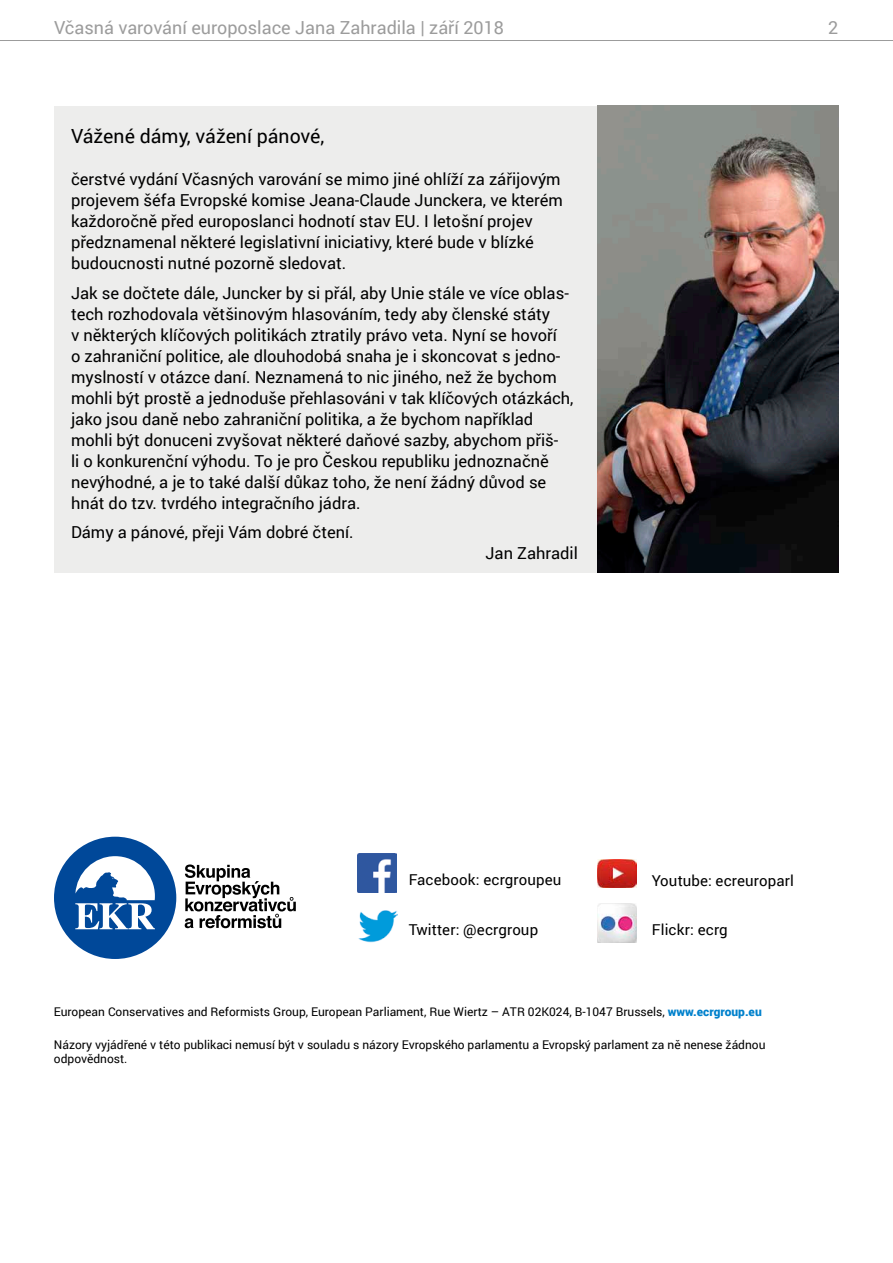
<style>
.page{position:relative;width:893px;height:1263px;background:#fff}
.page>*{position:absolute;margin:0;border:0;box-sizing:border-box;transform-origin:0 0}
.t1{font:19.5px "Roboto";color:#000}
.záhlaví{font:18px "Roboto";color:#9c9c9c}
.t2{font:16.5px/21px "Roboto";color:#000}
.první{font:15px "Roboto";letter-spacing:.01em;color:#000}
.t3{font:12px/14.4px "Roboto";color:#000}
.s1{font-weight:900;color:#0081cc}
</style>
<div class="page">
<hr style="left:0;top:40px;width:893px;height:1px;background:#9c9c9c">
<div style="left:54px;top:106px;width:549px;height:467px;background:#ededec"></div>
<img style="left:597px;top:106px;width:242px;height:467px">
<img style="left:357px;top:854px;width:39px;height:38px">
<img style="left:597px;top:903px;width:39px;height:40px">
<img style="left:358px;top:910px;width:39px;height:33px">
<img style="left:597px;top:859px;width:40px;height:28px">
<svg style="left:54px;top:837px;width:122px;height:122px"></svg>
<svg style="left:185px;top:864px;width:111px;height:64px"></svg>
<p class="záhlaví" style="left:54px;top:15px;width:451px">Včasná varování europoslace Jana Zahradila | září 2018</p>
<p class="záhlaví" style="left:828px;top:15px;width:12px">2</p>
<p class="t1" style="left:71px;top:122px;width:255px">Vážené dámy, vážení pánové,</p>
<p class="t2" style="left:71px;top:168px;width:493px">čerstvé vydání Včasných varování se mimo jiné ohlíží za zářijovým projevem šéfa Evropské komise Jeana-Claude Junckera, ve kterém každoročně před europoslanci hodnotí stav EU. I letošní projev předznamenal některé legislativní iniciativy, které bude v blízké budoucnosti nutné pozorně sledovat.</p>
<p class="t2" style="left:71px;top:282px;width:504px">Jak se dočtete dále, Juncker by si přál, aby Unie stále ve více oblas&shy;tech rozhodovala většinovým hlasováním, tedy aby členské státy<br>v některých klíčových politikách ztratily právo veta. Nyní se hovoří<br>o zahraniční politice, ale dlouhodobá snaha je i skoncovat s jedno&shy;myslností v otázce daní. Neznamená to nic jiného, než že bychom mohli být prostě a jednoduše přehlasováni v tak klíčových otázkách, jako jsou daně nebo zahraniční politika, a že bychom například mohli být donuceni zvyšovat některé daňové sazby, abychom přiš-<br>li o konkurenční výhodu. To je pro Českou republiku jednoznačně nevýhodné, a je to také další důkaz toho, že není žádný důvod se hnát do tzv. tvrdého integračního jádra.</p>
<p class="t2" style="left:71px;top:521px;width:284px">Dámy a pánové, přeji Vám dobré čtení.</p>
<p class="t2" style="left:485px;top:542px;width:94px">Jan Zahradil</p>
<p class="první" style="left:409px;top:869px;width:154px">Facebook: ecrgroupeu</p>
<p class="první" style="left:652px;top:870px;width:143px">Youtube: ecreuroparl</p>
<p class="první" style="left:409px;top:919px;width:131px">Twitter: @ecrgroup</p>
<p class="první" style="left:652px;top:919px;width:77px">Flickr: ecrg</p>
<p class="t3" style="left:54px;top:1004px;width:709px">European Conservatives and Reformists Group, European Parliament, Rue Wiertz – ATR 02K024, B-1047 Brussels, <span class="s1">www.ecrgroup.eu</span></p>
<p class="t3" style="left:54px;top:1037px;width:713px">Názory vyjádřené v této publikaci nemusí být v souladu s názory Evropského parlamentu a Evropský parlament za ně nenese žádnou odpovědnost.</p>
</div>
